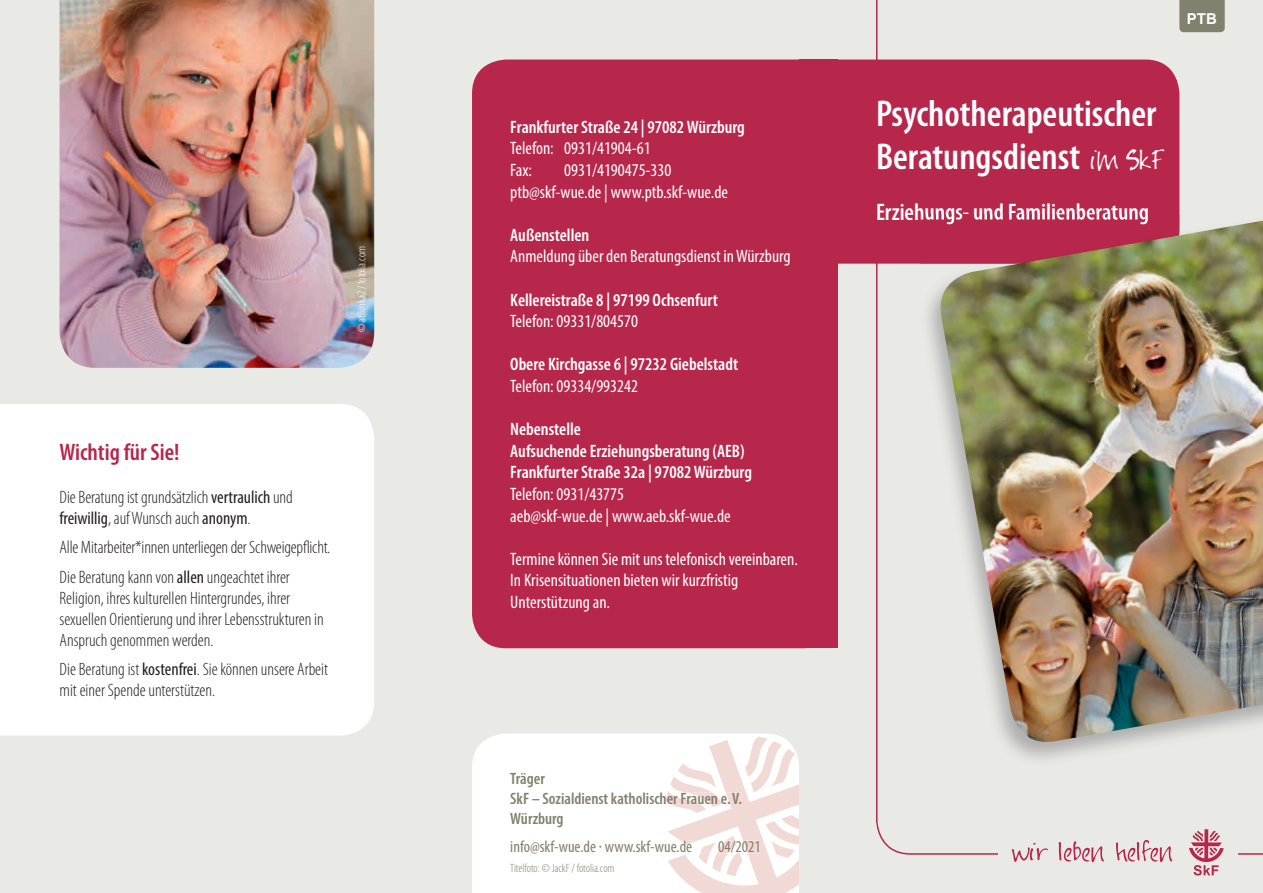
<style>
.page{position:relative;width:1263px;height:893px;background:#e9e9e5}
.page>*{position:absolute;margin:0;border:0;box-sizing:border-box;transform-origin:0 0}
.t1{font:600 condensed 37.5px/43.5px "Myriad Pro";color:#fff}
.t2{font:600 condensed 24px "Myriad Pro";color:#fff}
.t3{font:600 condensed 24px "Myriad Pro";color:#b6274b}
.t4{font:300 condensed 18px/21px "Myriad Pro";color:#231f20}
.t5{font:condensed 18px/21.6px "Myriad Pro";color:#fff}
.t6{font:600 condensed 18px/21.6px "Myriad Pro";color:#fff}
.t7{font:600 condensed 16.5px "Myriad Pro";color:#8b7d6c}
.t8{font:condensed 16.5px "Myriad Pro";color:#8b7d6c}
.t9{font:600 condensed 16.5px "Myriad Pro";color:#82806e}
.t10{font:700 15px "Arial";color:#fff}
.t11{font:300 condensed 12px "Myriad Pro";color:#82806e}
.t12{font:300 condensed 12px "Myriad Pro";color:#fff}
.s1{font-weight:400}
.s2{font-family:"Jayne Print Hand";font-weight:400;font-stretch:normal;font-size:22.5px}
</style>
<div class="page">
<svg style="left:876px;top:0;width:387px;height:855px"></svg>
<div style="left:998px;top:825px;width:239px;height:68px;background:#e9e9e5"></div>
<svg style="left:1189px;top:829px;width:35px;height:46px"></svg>
<svg style="left:1012px;top:843px;width:36px;height:19px"></svg>
<svg style="left:1059px;top:841px;width:45px;height:21px"></svg>
<svg style="left:1116px;top:840px;width:56px;height:22px"></svg>
<div style="left:472px;top:60px;width:366px;height:588px;background:#b6274b;border-radius:34px"></div>
<div style="left:0;top:404px;width:374px;height:332px;background:#fff"></div>
<div style="left:472px;top:733px;width:306px;height:160px;background:#fff"></div>
<div style="left:799px;top:60px;width:380px;height:204px;background:#b6274b;border-radius:34px"></div>
<img style="left:920px;top:215px;width:343px;height:552px">
<img style="left:920px;top:215px;width:259px;height:49px">
<img style="left:920px;top:215px;width:228px;height:9px">
<img style="left:935px;top:221px;width:328px;height:527px">
<svg style="left:1179px;top:0;width:46px;height:32px"></svg>
<img style="left:60px;top:0;width:314px;height:368px">
<div style="left:799px;top:60px;width:39px;height:588px;background:#b6274b"></div>
<svg style="left:666px;top:736px;width:133px;height:157px"></svg>
<p class="t12" style="left:354px;top:332px;width:87px;rotate:-90deg">© atikinka2 / fotolia.com</p>
<h2 class="t3" style="left:60px;top:437px;width:121px">Wichtig für Sie!</h2>
<p class="t4" style="left:60px;top:486px;width:235px">Die Beratung ist grundsätzlich <span class="s1">vertraulich</span> und <span class="s1">freiwillig</span>, auf Wunsch auch <span class="s1">anonym</span>.</p>
<p class="t4" style="left:60px;top:532px;width:272px;line-height:29.5px">Alle Mitarbeiter*innen unterliegen der Schweigepflicht.<br>Die Beratung kann von <span class="s1">allen</span> ungeachtet ihrer</p>
<p class="t4" style="left:60px;top:587px;width:266px">Religion, ihres kulturellen Hintergrundes, ihrer sexuellen Orientierung und ihrer Lebensstrukturen in<br>Anspruch genommen werden.</p>
<p class="t4" style="left:60px;top:658px;width:270px">Die Beratung ist <span class="s1">kostenfrei</span>. Sie können unsere Arbeit mit einer Spende unterstützen.</p>
<p class="t6" style="left:510px;top:116px;width:236px">Frankfurter Straße 24 | 97082 Würzburg</p>
<p class="t5" style="left:510px;top:137px;width:142px">Telefon: 0931/41904-61<br>Fax:</p>
<p class="t5" style="left:510px;top:159px;width:219px;text-align:center">0931/4190475-330<br>ptb@skf-wue.de | www.ptb.skf-wue.de</p>
<p class="t6" style="left:510px;top:224px;width:81px">Außenstellen</p>
<p class="t5" style="left:510px;top:245px;width:282px">Anmeldung über den Beratungsdienst in Würzburg</p>
<p class="t6" style="left:510px;top:288px;width:209px">Kellereistraße 8 | 97199 Ochsenfurt</p>
<p class="t5" style="left:510px;top:310px;width:129px">Telefon: 09331/804570</p>
<p class="t6" style="left:510px;top:353px;width:229px">Obere Kirchgasse 6 | 97232 Giebelstadt</p>
<p class="t5" style="left:510px;top:375px;width:129px">Telefon: 09334/993242</p>
<p class="t6" style="left:510px;top:418px;width:243px">Nebenstelle<br>Aufsuchende Erziehungsberatung (AEB)<br>Frankfurter Straße 32a | 97082 Würzburg</p>
<p class="t5" style="left:510px;top:483px;width:222px">Telefon: 0931/43775<br>aeb@skf-wue.de | www.aeb.skf-wue.de</p>
<p class="t5" style="left:510px;top:548px;width:289px">Termine können Sie mit uns telefonisch vereinbaren.<br>In Krisensituationen bieten wir kurzfristig<br>Unterstützung an.</p>
<p class="t9" style="left:510px;top:768px;width:36px">Träger</p>
<p class="t9" style="left:510px;top:808px;width:55px">Würzburg</p>
<p class="t11" style="left:510px;top:860px;width:106px">Titelfoto: © JackF / fotolia.com</p>
<p class="t7" style="left:510px;top:788px;width:233px">SkF – Sozialdienst katholischer Frauen e. V.</p>
<p class="t8" style="left:510px;top:837px;width:183px">info@skf-wue.de · www.skf-wue.de</p>
<p class="t8" style="left:718px;top:837px;width:44px">04/2021</p>
<p class="t10" style="left:1187px;top:8px;width:31px">PTB</p>
<h1 class="t1" style="left:876px;top:91px;width:290px">Psychotherapeutischer<br>Beratungsdienst <span class="s2">im SkF</span></h1>
<h2 class="t2" style="left:876px;top:197px;width:274px">Erziehungs- und Familienberatung</h2>
</div>
